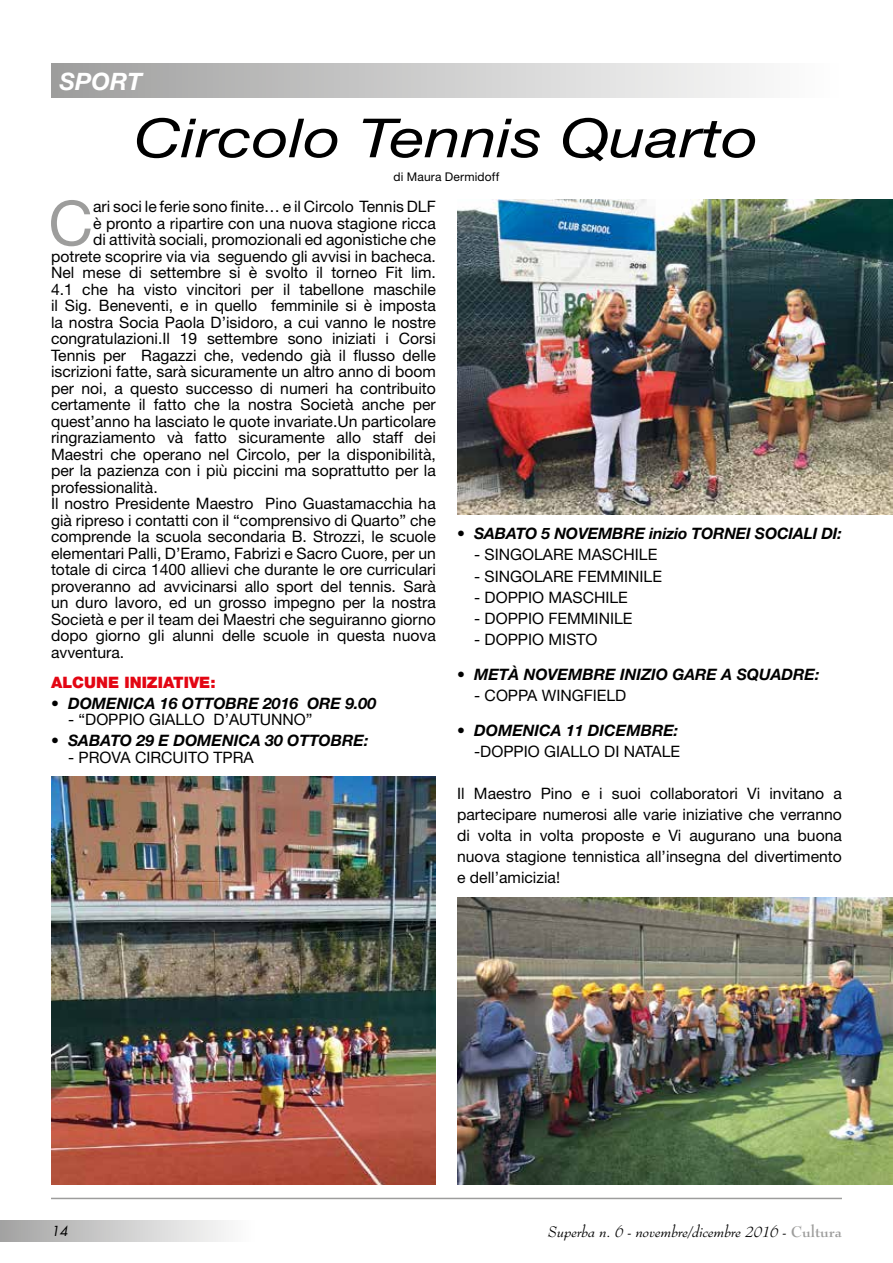
<style>
.page{position:relative;width:893px;height:1263px;background:#fff}
.page>*{position:absolute;margin:0;border:0;box-sizing:border-box;transform-origin:0 0}
.t1{font:61.95px "Helvetica Neue";color:#9d9d9c}
.t2{font:italic 54px "Helvetica Neue";color:#000;scale:1.2 1}
.t3{font:italic 700 24px "Helvetica Neue";letter-spacing:.005em;color:#fff}
.t4{font:15.75px/21.1px "Helvetica Neue";color:#000;text-align:justify}
.t5{font:italic 700 15.75px "Helvetica Neue";color:#000}
.t6{font:900 15.75px "Helvetica Neue";color:#e30613}
.t7{font:italic 15px "Bernhard Modern BT";color:#000}
.t8{font:italic 13.5px "Futura";color:#000}
.t9{font:12px "Helvetica Neue";letter-spacing:.015em;color:#000}
.s1{font-weight:700;font-style:normal;color:#9d9d9c}
</style>
<div class="page">
<div style="left:0;top:1220px;width:255px;height:22px;background:linear-gradient(to right,#a3a3a3,#fff)"></div>
<hr style="left:51px;top:1198px;width:791px;height:1px;background:#9d9d9c">
<div style="left:51px;top:64px;width:791px;height:34px;background:linear-gradient(to right,#9e9e9e,#fff)"></div>
<img style="left:51px;top:776px;width:385px;height:408px">
<img style="left:457px;top:200px;width:436px;height:314px">
<img style="left:457px;top:897px;width:436px;height:287px">
<h3 class="t3" style="left:60px;top:67px;width:84px">SPORT</h3>
<h2 class="t2" style="left:134px;top:106px;width:522px">Circolo Tennis Quarto</h2>
<p class="t9" style="left:394px;top:169px;width:107px">di Maura Dermidoff</p>
<h1 class="t1" style="left:48px;top:186px;width:46px">C</h1>
<p class="t4" style="left:93px;top:196px;width:344px">ari soci le ferie sono finite… e il Circolo Tennis DLF</p>
<p class="t4" style="left:93px;top:212px;width:344px">è pronto a ripartire con una nuova stagione ricca</p>
<p class="t4" style="left:93px;top:229px;width:344px">di attività sociali, promozionali ed agonistiche che</p>
<p class="t4" style="left:51px;top:245px;width:386px">potrete scoprire via via seguendo gli avvisi in bacheca.</p>
<p class="t4" style="left:51px;top:262px;width:386px">Nel mese di settembre si è svolto il torneo Fit lim.</p>
<p class="t4" style="left:51px;top:278px;width:386px">4.1 che ha visto vincitori per il tabellone maschile</p>
<p class="t4" style="left:51px;top:295px;width:386px">il Sig. Beneventi, e in quello femminile si è imposta</p>
<p class="t4" style="left:51px;top:311px;width:386px">la nostra Socia Paola D’isidoro, a cui vanno le nostre</p>
<p class="t4" style="left:51px;top:328px;width:386px">congratulazioni.Il 19 settembre sono iniziati i Corsi</p>
<p class="t4" style="left:51px;top:344px;width:386px">Tennis per Ragazzi che, vedendo già il flusso delle</p>
<p class="t4" style="left:51px;top:361px;width:386px">iscrizioni fatte, sarà sicuramente un altro anno di boom</p>
<p class="t4" style="left:51px;top:377px;width:386px">per noi, a questo successo di numeri ha contribuito</p>
<p class="t4" style="left:51px;top:394px;width:386px">certamente il fatto che la nostra Società anche per</p>
<p class="t4" style="left:51px;top:410px;width:386px">quest’anno ha lasciato le quote invariate.Un particolare</p>
<p class="t4" style="left:51px;top:427px;width:386px">ringraziamento và fatto sicuramente allo staff dei</p>
<p class="t4" style="left:51px;top:443px;width:386px">Maestri che operano nel Circolo, per la disponibilità,</p>
<p class="t4" style="left:51px;top:460px;width:386px">per la pazienza con i più piccini ma soprattutto per la</p>
<p class="t4" style="left:51px;top:476px;width:108px">professionalità.</p>
<p class="t4" style="left:51px;top:493px;width:386px">Il nostro Presidente Maestro Pino Guastamacchia ha</p>
<p class="t4" style="left:51px;top:509px;width:386px">già ripreso i contatti con il “comprensivo di Quarto” che</p>
<p class="t4" style="left:51px;top:526px;width:386px">comprende la scuola secondaria B. Strozzi, le scuole</p>
<p class="t4" style="left:51px;top:542px;width:386px">elementari Palli, D’Eramo, Fabrizi e Sacro Cuore, per un</p>
<p class="t4" style="left:51px;top:559px;width:386px">totale di circa 1400 allievi che durante le ore curriculari</p>
<p class="t4" style="left:51px;top:575px;width:386px">proveranno ad avvicinarsi allo sport del tennis. Sarà</p>
<p class="t4" style="left:51px;top:592px;width:386px">un duro lavoro, ed un grosso impegno per la nostra</p>
<p class="t4" style="left:51px;top:608px;width:386px">Società e per il team dei Maestri che seguiranno giorno</p>
<p class="t4" style="left:51px;top:625px;width:386px">dopo giorno gli alunni delle scuole in questa nuova</p>
<p class="t4" style="left:51px;top:641px;width:75px">avventura.</p>
<p class="t6" style="left:51px;top:673px;width:166px">ALCUNE INIZIATIVE:</p>
<p class="t5" style="left:51px;top:694px;width:327px">• DOMENICA 16 OTTOBRE 2016 ORE 9.00</p>
<p class="t4" style="left:68px;top:709px;width:246px">- “DOPPIO GIALLO D’AUTUNNO”</p>
<p class="t5" style="left:51px;top:731px;width:319px">• SABATO 29 E DOMENICA 30 OTTOBRE:</p>
<p class="t4" style="left:68px;top:747px;width:187px">- PROVA CIRCUITO TPRA</p>
<p class="t5" style="left:457px;top:524px;width:386px">• SABATO 5 NOVEMBRE inizio TORNEI SOCIALI DI:</p>
<p class="t4" style="left:474px;top:544px;width:185px">- SINGOLARE MASCHILE</p>
<p class="t4" style="left:474px;top:565px;width:189px">- SINGOLARE FEMMINILE</p>
<p class="t4" style="left:474px;top:586px;width:155px">- DOPPIO MASCHILE</p>
<p class="t4" style="left:474px;top:607px;width:160px">- DOPPIO FEMMINILE</p>
<p class="t4" style="left:474px;top:628px;width:125px">- DOPPIO MISTO</p>
<p class="t5" style="left:457px;top:664px;width:364px">• METÀ NOVEMBRE INIZIO GARE A SQUADRE:</p>
<p class="t4" style="left:474px;top:684px;width:154px">- COPPA WINGFIELD</p>
<p class="t5" style="left:457px;top:720px;width:223px">• DOMENICA 11 DICEMBRE:</p>
<p class="t4" style="left:474px;top:740px;width:207px">-DOPPIO GIALLO DI NATALE</p>
<p class="t4" style="left:457px;top:782px;width:386px">Il Maestro Pino e i suoi collaboratori Vi invitano a partecipare numerosi alle varie iniziative che verranno di volta in volta proposte e Vi augurano una buona nuova stagione tennistica all’insegna del divertimento e dell’amicizia!</p>
<p class="t8" style="left:51px;top:1223px;width:18px">14</p>
<p class="t7" style="left:548px;top:1222px;width:295px">Superba n. 6 - novembre/dicembre 2016 - <span class="s1">Cultura</span></p>
</div>
